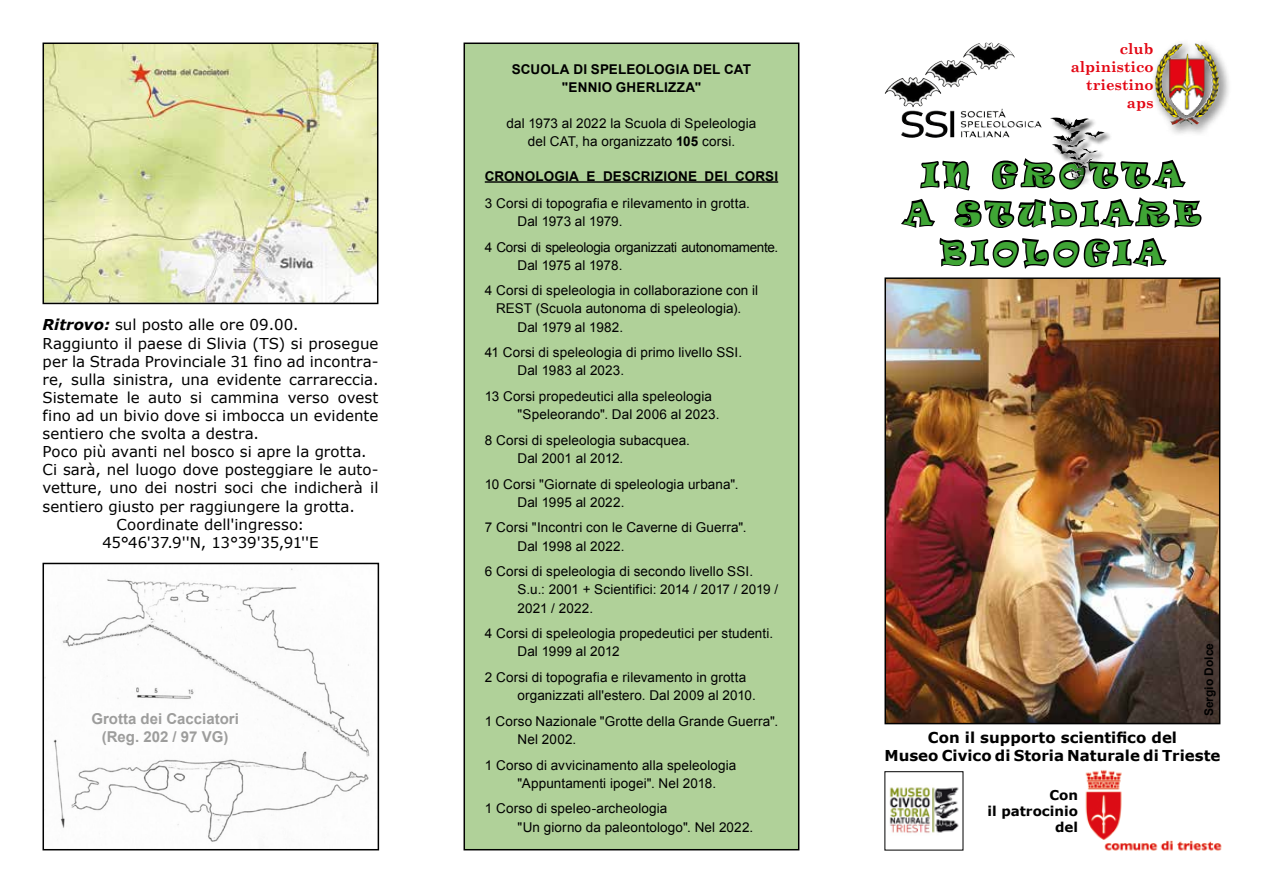
<style>
.page{position:relative;width:1263px;height:893px;background:#fff}
.page>*{position:absolute;margin:0;border:0;box-sizing:border-box;transform-origin:0 0}
.t1{font:30px/39px "Ravie";letter-spacing:.2em;color:#3fa535;text-align:center}
.t2{font:15px "Verdana";color:#000}
.t3{font:700 15px/18px "Verdana";color:#000;text-align:center}
.t4{font:700 15px/18px "Arial";color:#9d9d9c;text-align:center}
.t5{font:15px "Verdana";letter-spacing:-.02em;color:#000}
.t6{font:700 15px/18px "Century Schoolbook";color:#e30613;text-align:right}
.t7{font:13.5px/18.1px "Arial";letter-spacing:.01em;color:#000}
.t8{font:700 13.5px/18.1px "Arial";letter-spacing:.015em;color:#000;text-align:center}
.t9{font:13.5px/18.1px "Arial";letter-spacing:-.02em;color:#000}
.t10{font:700 13.5px/16.2px "Verdana";color:#000;text-align:right}
.t11{font:700 12px "Arial";color:#000}
.s1{font-weight:700;font-style:italic}
.s2{font-weight:700}
</style>
<div class="page">
<img style="left:887px;top:280px;width:330px;height:441px">
<div style="left:884px;top:277px;width:336px;height:447px;border:2px solid #000"></div>
<div style="left:1150px;top:39px;width:82px;height:99px;background:#000;opacity:.6"></div>
<img style="left:1155px;top:43px;width:49px;height:82px">
<img style="left:1085px;top:770px;width:137px;height:81px">
<svg style="left:898px;top:121px;width:305px;height:195px"></svg>
<img style="left:963px;top:43px;width:27px;height:26px">
<img style="left:889px;top:787px;width:70px;height:46px">
<div style="left:1050px;top:117px;width:63px;height:71px;background:#000;opacity:.75"></div>
<img style="left:1050px;top:118px;width:14px;height:8px">
<img style="left:53px;top:568px;width:317px;height:274px">
<div style="left:43px;top:563px;width:336px;height:287px;border:2px solid #000"></div>
<img style="left:46px;top:46px;width:329px;height:255px">
<div style="left:43px;top:43px;width:335px;height:261px;border:2px solid #000"></div>
<div style="left:464px;top:43px;width:335px;height:807px;background:#b0d199"></div>
<div style="left:463px;top:43px;width:336px;height:807px;border:2px solid #000"></div>
<hr style="left:485px;top:181px;width:293px;height:2px;background:#000">
<p class="t2" style="left:43px;top:315px;width:258px"><span class="s1">Ritrovo:</span> sul posto alle ore 09.00.</p>
<p class="t2" style="left:43px;top:333px;width:337px">Raggiunto il paese di Slivia (TS) si prosegue</p>
<p class="t2" style="left:43px;top:351px;width:337px">per la Strada Provinciale 31 fino ad incontra-</p>
<p class="t2" style="left:43px;top:369px;width:337px">re, sulla sinistra, una evidente carrareccia.</p>
<p class="t2" style="left:43px;top:387px;width:337px">Sistemate le auto si cammina verso ovest</p>
<p class="t2" style="left:43px;top:405px;width:337px">fino ad un bivio dove si imbocca un evidente</p>
<p class="t2" style="left:43px;top:423px;width:218px">sentiero che svolta a destra.</p>
<p class="t2" style="left:43px;top:442px;width:326px">Poco più avanti nel bosco si apre la grotta.</p>
<p class="t2" style="left:43px;top:460px;width:337px">Ci sarà, nel luogo dove posteggiare le auto-</p>
<p class="t2" style="left:43px;top:478px;width:337px">vetture, uno dei nostri soci che indicherà il</p>
<p class="t2" style="left:43px;top:496px;width:314px">sentiero giusto per raggiungere la grotta.</p>
<p class="t2" style="left:117px;top:514px;width:189px">Coordinate dell'ingresso:</p>
<p class="t5" style="left:102px;top:532px;width:218px">45°46'37.9''N, 13°39'35,91''E</p>
<p class="t4" style="left:91px;top:710px;width:149px">Grotta dei Cacciatori (Reg. 202 / 97 VG)</p>
<p class="t8" style="left:512px;top:60px;width:241px">SCUOLA DI SPELEOLOGIA DEL CAT "ENNIO GHERLIZZA"</p>
<p class="t7" style="left:507px;top:114px;width:251px;text-align:center">dal 1973 al 2022 la Scuola di Speleologia del CAT, ha organizzato <span class="s2">105</span> corsi.</p>
<p class="t8" style="left:485px;top:167px;width:295px">CRONOLOGIA E DESCRIZIONE DEI CORSI</p>
<p class="t7" style="left:517px;top:194px;width:234px;text-indent:-33px">3 Corsi di topografia e rilevamento in grotta.<br>Dal 1973 al 1979.</p>
<p class="t9" style="left:517px;top:238px;width:262px;text-indent:-33px">4 Corsi di speleologia organizzati autonomamente.<br>Dal 1975 al 1978.</p>
<p class="t7" style="left:485px;top:282px;width:275px">4 Corsi di speleologia in collaborazione con il</p>
<p class="t7" style="left:496px;top:300px;width:247px">REST (Scuola autonoma di speleologia).</p>
<p class="t7" style="left:517px;top:318px;width:107px">Dal 1979 al 1982.</p>
<p class="t7" style="left:517px;top:344px;width:226px;text-indent:-33px">41 Corsi di speleologia di primo livello SSI.<br>Dal 1983 al 2023.</p>
<p class="t7" style="left:517px;top:387px;width:203px;text-indent:-33px">13 Corsi propedeutici alla speleologia "Speleorando". Dal 2006 al 2023.</p>
<p class="t7" style="left:517px;top:431px;width:174px;text-indent:-33px">8 Corsi di speleologia subacquea.<br>Dal 2001 al 2012.</p>
<p class="t7" style="left:517px;top:475px;width:222px;text-indent:-33px">10 Corsi "Giornate di speleologia urbana".<br>Dal 1995 al 2022.</p>
<p class="t7" style="left:517px;top:519px;width:231px;text-indent:-33px">7 Corsi "Incontri con le Caverne di Guerra".<br>Dal 1998 al 2022.</p>
<p class="t7" style="left:517px;top:563px;width:262px;text-indent:-33px">6 Corsi di speleologia di secondo livello SSI.<br>S.u.: 2001 + Scientifici: 2014 / 2017 / 2019 /<br>2021 / 2022.</p>
<p class="t7" style="left:517px;top:624px;width:257px;text-indent:-33px">4 Corsi di speleologia propedeutici per studenti.<br>Dal 1999 al 2012</p>
<p class="t7" style="left:517px;top:668px;width:240px;text-indent:-33px">2 Corsi di topografia e rilevamento in grotta organizzati all'estero. Dal 2009 al 2010.</p>
<p class="t7" style="left:517px;top:712px;width:262px;text-indent:-33px">1 Corso Nazionale "Grotte della Grande Guerra".<br>Nel 2002.</p>
<p class="t7" style="left:517px;top:756px;width:220px;text-indent:-33px">1 Corso di avvicinamento alla speleologia "Appuntamenti ipogei". Nel 2018.</p>
<p class="t7" style="left:517px;top:800px;width:237px;text-indent:-33px">1 Corso di speleo-archeologia<br>"Un giorno da paleontologo". Nel 2022.</p>
<p class="t6" style="left:1071px;top:38px;width:84px">club alpinistico triestino aps</p>
<h1 class="t1" style="left:904px;top:155px;width:297px">IN GROTTA<br>A STUDIARE<br>BIOLOGIA</h1>
<p class="t11" style="left:1201px;top:716px;width:75px;rotate:-90deg">Sergio Dolce</p>
<p class="t3" style="left:884px;top:728px;width:337px">Con il supporto scientifico del<br>Museo Civico di Storia Naturale di Trieste</p>
<p class="t10" style="left:987px;top:787px;width:92px">Con<br>il patrocinio del</p>
</div>
